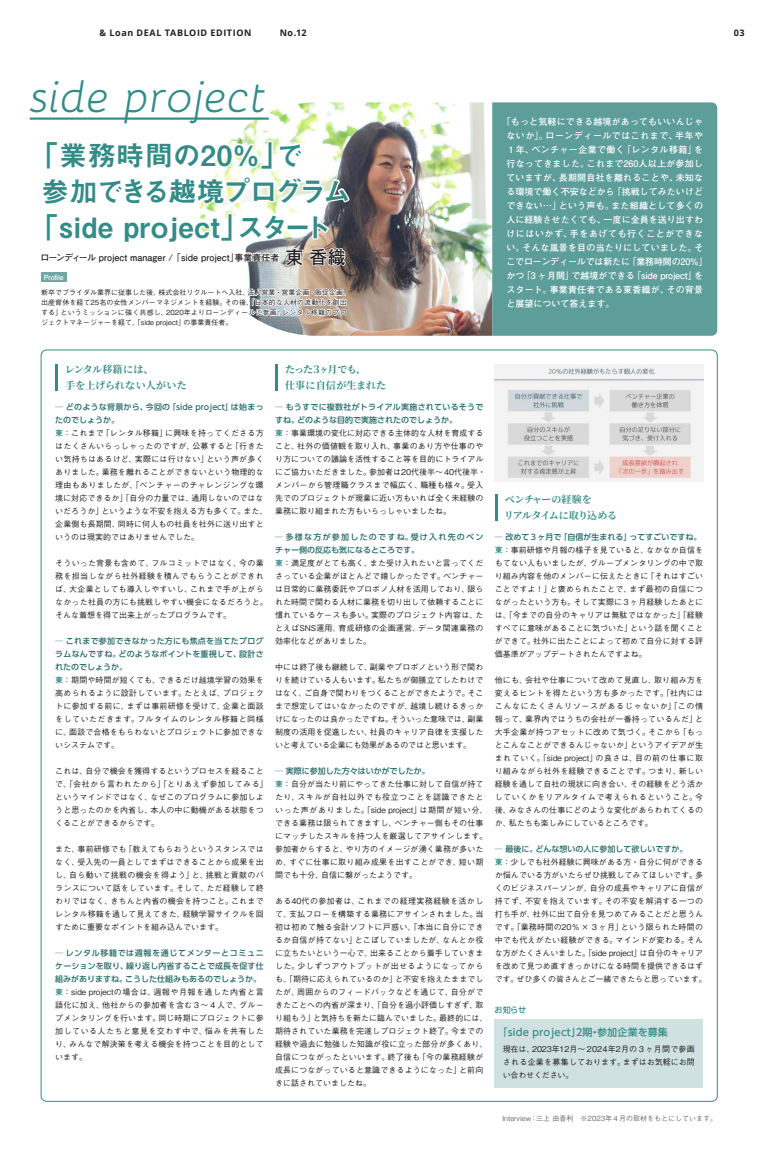
<style>
.page{position:relative;width:774px;height:1151px;background:#fff}
.page>*{position:absolute;margin:0;border:0;box-sizing:border-box;transform-origin:0 0}
.t1{font:italic 43.7px "Bellota";letter-spacing:.005em;color:#348b87}
.t2{font:28px "Midashi Go Pr 6 N MB31";letter-spacing:.02em;color:#348b87}
.t3{font:28px "Midashi Go Pr 6 N MB31";letter-spacing:-.085em;color:#348b87}
.t4{font:700 10px/16px "Source Han Serif";color:#348b87}
.t5{font:500 10px "UD Shin Go Pr 6";letter-spacing:.02em;color:#348b87}
.t6{font:700 10px/16px "Source Han Serif";letter-spacing:-.03em;color:#348b87}
.t7{font:700 9px/14px "Futo Go B101 Pr 6 N";letter-spacing:.02em;color:#fff}
.t8{font:700 9px "Futo Go B101 Pr 6 N";color:#231f20}
.t9{font:700 9px "Open Sans";letter-spacing:.065em;color:#231f20}
.t10{font:500 8px/13px "Gothic BBB Pr 6 N";letter-spacing:.015em;color:#231f20;text-align:justify}
.t11{font:500 8px/13px "UD Shin Go Pr 6 N";color:#1f6764;text-align:justify}
.t12{font:500 8px/13px "UD Shin Go Pr 6 N";letter-spacing:.03em;color:#1f6764}
.t13{font:500 8px/13px "UD Shin Go Pr 6 N";letter-spacing:.155em;color:#1f6764}
.t14{font:500 8px "UD Shin Go Pr 6";color:#348b87}
.t15{font:500 7px/10px "Gothic BBB Pr 6 N";letter-spacing:.01em;color:#231f20}
.t16{font:500 7px "Gothic BBB Pr 6 N";color:#6c6d70}
.t17{font:700 7px "Futo Go B101 Pr 6 N";color:#fff}
.s1{font-size:18px}
.s2{font-family:"Midashi Go Pr 6 N MB31";font-weight:400;color:#348b87}
</style>
<div class="page">
<img style="left:232px;top:102px;width:260px;height:234px">
<div style="left:492px;top:102px;width:225px;height:234px;background:#5d9e9b"></div>
<hr style="left:55px;top:364px;width:3px;height:26px;background:#348b87">
<hr style="left:275px;top:364px;width:3px;height:26px;background:#348b87">
<hr style="left:495px;top:494px;width:2px;height:26px;background:#348b87">
<div style="left:495px;top:1019px;width:208px;height:68px;background:#cfe1e0"></div>
<hr style="left:30px;top:117px;width:239px;height:3px;background:#348b87">
<svg style="left:41px;top:139px;width:311px;height:189px"></svg>
<img style="left:495px;top:364px;width:208px;height:117px">
<p class="t9" style="left:100px;top:26px;width:153px">&amp; Loan DEAL TABLOID EDITION</p>
<p class="t9" style="left:280px;top:26px;width:28px">No.12</p>
<p class="t9" style="left:734px;top:26px;width:12px">03</p>
<h1 class="t1" style="left:30px;top:62px;width:239px">side project</h1>
<h2 class="t2" style="left:30px;top:133px;width:275px">「業務時間の20％」で</h2>
<h2 class="t3" style="left:41px;top:169px;width:311px">参加できる越境プログラム</h2>
<h2 class="t2" style="left:30px;top:205px;width:302px">「side project」スタート</h2>
<p class="t8" style="left:41px;top:250px;width:306px">ローンディール project manager / 「side project」事業責任者 <span class="s1">東 香織</span></p>
<p class="t17" style="left:44px;top:272px;width:22px">Profile</p>
<p class="t15" style="left:41px;top:287px;width:310px">新卒でブライダル業界に従事した後、株式会社リクルートへ入社、法人営業・営業企画・販促企画、出産育休を経て25名の女性メンバーマネジメントを経験。その後、「日本的な人材の流動化を創出する」というミッションに強く共感し、2020年よりローンディールに参画。レンタル移籍のプロジェクトマネージャーを経て、「side project」の事業責任者。</p>
<p class="t7" style="left:506px;top:114px;width:203px;text-indent:-4px">「もっと気軽にできる越境があってもいいんじゃないか」。ローンディールではこれまで、半年や<br>１年、ベンチャー企業で働く「レンタル移籍」を行なってきました。これまで260人以上が参加していますが、長期間自社を離れることや、未知なる環境で働く不安などから「挑戦してみたいけどできない…」という声も。また組織として多くの人に経験させたくても、一度に全員を送り出すわけにはいかず、手をあげても行くことができない。そんな風景を目の当たりにしていました。そこでローンディールでは新たに「業務時間の20%」かつ「3 ヶ月間」で越境ができる「side project」をスタート。事業責任者である東香織が、その背景と展望について答えます。</p>
<p class="t4" style="left:65px;top:361px;width:123px">レンタル移籍には、<br>手を上げられない人がいた</p>
<p class="t4" style="left:285px;top:361px;width:103px">たった３ヶ月でも、<br>仕事に自信が生まれた</p>
<p class="t11" style="left:55px;top:400px;width:210px">─ どのような背景から、今回の「side project」は始まったのでしょうか。</p>
<p class="t10" style="left:55px;top:426px;width:214px;text-align:left"><span class="s2">東</span>：これまで「レンタル移籍」に興味を持ってくださる方はたくさんいらっしゃったのですが、公募すると「行きたい気持ちはあるけど、実際には行けない」という声が多くありました。業務を離れることができないという物理的な理由もありましたが、「ベンチャーのチャレンジングな環境に対応できるか」「自分の力量では、通用しないのではないだろうか」というような不安を抱える方も多くて。また、企業側も長期間、同時に何人もの社員を社外に送り出すというのは現実的ではありませんでした。</p>
<p class="t10" style="left:55px;top:556px;width:214px;text-align:left">そういった背景も含めて、フルコミットではなく、今の業務を担当しながら社外経験を積んでもらうことができれば、大企業としても導入しやすいし、これまで手が上がらなかった社員の方にも挑戦しやすい機会になるだろうと。そんな着想を得て出来上がったプログラムです。</p>
<p class="t11" style="left:55px;top:634px;width:210px">─ これまで参加できなかった方にも焦点を当てたプログラムなんですね。どのようなポイントを重視して、設計されたのでしょうか。</p>
<p class="t10" style="left:55px;top:673px;width:210px"><span class="s2">東</span>：期間や時間が短くても、できるだけ越境学習の効果を高められるように設計しています。たとえば、プロジェクトに参加する前に、まずは事前研修を受けて、企業と面談をしていただきます。フルタイムのレンタル移籍と同様に、面談で合格をもらわないとプロジェクトに参加できないシステムです。</p>
<p class="t10" style="left:55px;top:764px;width:214px;text-align:left">これは、自分で機会を獲得するというプロセスを経ることで、「会社から言われたから」「とりあえず参加してみる」というマインドではなく、なぜこのプログラムに参加しようと思ったのかを内省し、本人の中に動機がある状態をつくることができるからです。</p>
<p class="t10" style="left:55px;top:842px;width:210px">また、事前研修でも「教えてもらおうというスタンスではなく、受入先の一員としてまずはできることから成果を出し、自ら動いて挑戦の機会を得よう」と、挑戦と貢献のバランスについて話をしています。そして、ただ経験して終わりではなく、きちんと内省の機会を持つこと。これまでレンタル移籍を通して見えてきた、経験学習サイクルを回すために重要なポイントを組み込んでいます。</p>
<p class="t11" style="left:55px;top:946px;width:210px">─ レンタル移籍では週報を通じてメンターとコミュニケーションを取り、繰り返し内省することで成長を促す仕組みがありますね。こうした仕組みもあるのでしょうか。</p>
<p class="t10" style="left:55px;top:985px;width:210px"><span class="s2">東</span>：side projectの場合は、週報や月報を通した内省と言語化に加え、他社からの参加者を含む３～４人で、グループメンタリングを行います。同じ時期にプロジェクトに参加している人たちと意見を交わす中で、悩みを共有したり、みんなで解決策を考える機会を持つことを目的としています。</p>
<p class="t12" style="left:275px;top:400px;width:210px">─ もうすでに複数社がトライアル実施されているそうですね。どのような目的で実施されたのでしょうか。</p>
<p class="t10" style="left:275px;top:426px;width:212px;text-align:left"><span class="s2">東</span>：事業環境の変化に対応できる主体的な人材を育成すること、社外の価値観を取り入れ、事業のあり方や仕事のやり方についての議論を活性すること等を目的にトライアルにご協力いただきました。参加者は20代後半～40代後半・メンバーから管理職クラスまで幅広く、職種も様々。受入先でのプロジェクトが現業に近い方もいれば全く未経験の業務に取り組まれた方もいらっしゃいましたね。</p>
<p class="t13" style="left:275px;top:530px;width:210px">─ 多様な方が参加したのですね。受け入れ先のベンチャー側の反応も気になるところです。</p>
<p class="t10" style="left:275px;top:556px;width:210px"><span class="s2">東</span>：満足度がとても高く、また受け入れたいと言ってくださっている企業がほとんどで嬉しかったです。ベンチャーは日常的に業務委託やプロボノ人材を活用しており、限られた時間で関わる人材に業務を切り出して依頼することに慣れているケースも多い。実際のプロジェクト内容は、たとえばSNS運用、育成研修の企画運営、データ関連業務の効率化などがありました。</p>
<p class="t10" style="left:275px;top:660px;width:210px">中には終了後も継続して、副業やプロポノという形で関わりを続けている人もいます。私たちが御膳立てしたわけではなく、ご自身で関わりをつくることができたようで。そこまで想定してはいなかったのですが、越境し続けるきっかけになったのは良かったですね。そういった意味では、副業制度の活用を促進したい、社員のキャリア自律を支援したいと考えている企業にも効果があるのではと思います。</p>
<p class="t11" style="left:275px;top:764px;width:156px">─ 実際に参加した方々はいかがでしたか。</p>
<p class="t10" style="left:275px;top:777px;width:214px;text-align:left"><span class="s2">東</span>：自分が当たり前にやってきた仕事に対して自信が持てたり、スキルが自社以外でも役立つことを認識できたといった声がありました。「side project」は期間が短い分、できる業務は限られてきますし、ベンチャー側もその仕事にマッチしたスキルを持つ人を厳選してアサインします。参加者からすると、やり方のイメージが湧く業務が多いため、すぐに仕事に取り組み成果を出すことができ、短い期間でも十分、自信に繋がったようです。</p>
<p class="t10" style="left:275px;top:894px;width:214px;text-align:left">ある40代の参加者は、これまでの経理実務経験を活かして、支払フローを構築する業務にアサインされました。当初は初めて触る会計ソフトに戸惑い、「本当に自分にできるか自信が持てない」とこぼしていましたが、なんとか役に立ちたいという一心で、出来ることから着手していきました。少しずつアウトプットが出せるようになってからも、「期待に応えられているのか」と不安を抱えたままでしたが、周囲からのフィードバックなどを通じて、自分ができたことへの内省が深まり、「自分を過小評価しすぎず、取り組もう」と気持ちを新たに臨んでいました。最終的には、期待されていた業務を完遂しプロジェクト終了。今までの経験や過去に勉強した知識が役に立った部分が多くあり、自信につながったといいます。終了後も「今の業務経験が成長につながっていると意識できるようになった」と前向きに話されていましたね。</p>
<p class="t6" style="left:504px;top:491px;width:115px">ベンチャーの経験を<br>リアルタイムに取り込める</p>
<p class="t11" style="left:495px;top:530px;width:208px">─ 改めて３ヶ月で「自信が生まれる」ってすごいですね。</p>
<p class="t10" style="left:495px;top:543px;width:210px"><span class="s2">東</span>：事前研修や月報の様子を見ていると、なかなか自信をもてない人もいましたが、グループメンタリングの中で取り組み内容を他のメンバーに伝えたときに「それはすごいことですよ！」と褒められたことで、まず最初の自信につながったという方も。そして実際に３ヶ月経験したあとには、「今までの自分のキャリアは無駄ではなかった」「経験すべてに意味があることに気づいた」という話を聞くことができて。社外に出たことによって初めて自分に対する評価基準がアップデートされたんですよね。</p>
<p class="t10" style="left:495px;top:673px;width:210px">他にも、会社や仕事について改めて見直し、取り組み方を変えるヒントを得たという方も多かったです。「社内にはこんなにたくさんリソースがあるじゃないか」「この情報って、業界内ではうちの会社が一番持っているんだ」と大手企業が持つアセットに改めて気づく。そこから「もっとこんなことができるんじゃないか」というアイデアが生まれていく。「side project」の良さは、目の前の仕事に取り組みながら社外を経験できることです。つまり、新しい経験を通して自社の現状に向き合い、その経験をどう活かしていくかをリアルタイムで考えられるということ。今後、みなさんの仕事にどのような変化があらわれてくるのか、私たちも楽しみにしているところです。</p>
<p class="t11" style="left:495px;top:842px;width:194px">─ 最後に。どんな想いの人に参加して欲しいですか。</p>
<p class="t10" style="left:495px;top:855px;width:213px;text-align:left"><span class="s2">東</span>：少しでも社外経験に興味がある方・自分に何ができるか悩んでいる方がいたらぜひ挑戦してみてほしいです。多くのビジネスパーソンが、自分の成長やキャリアに自信が持てず、不安を抱えています。その不安を解消する一つの打ち手が、社外に出て自分を見つめてみることだと思うんです。「業務時間の20％ × ３ヶ月」という限られた時間の中でも代えがたい経験ができる。マインドが変わる。そんな方がたくさんいました。「side project」は自分のキャリアを改めて見つめ直すきっかけになる時間を提供できるはずです。ぜひ多くの皆さんとご一緒できたらと思っています。</p>
<p class="t14" style="left:495px;top:1004px;width:33px">お知らせ</p>
<p class="t5" style="left:497px;top:1024px;width:172px">「side project」２期・参加企業を募集</p>
<p class="t10" style="left:503px;top:1042px;width:194px">現在は、2023年12月～ 2024年2月の３ヶ月間で参画される企業を募集しております。まずはお気軽にお問い合わせください。</p>
<p class="t16" style="left:502px;top:1113px;width:216px">Interview：三上由香利　※2023年４月の取材をもとにしています。</p>
</div>
